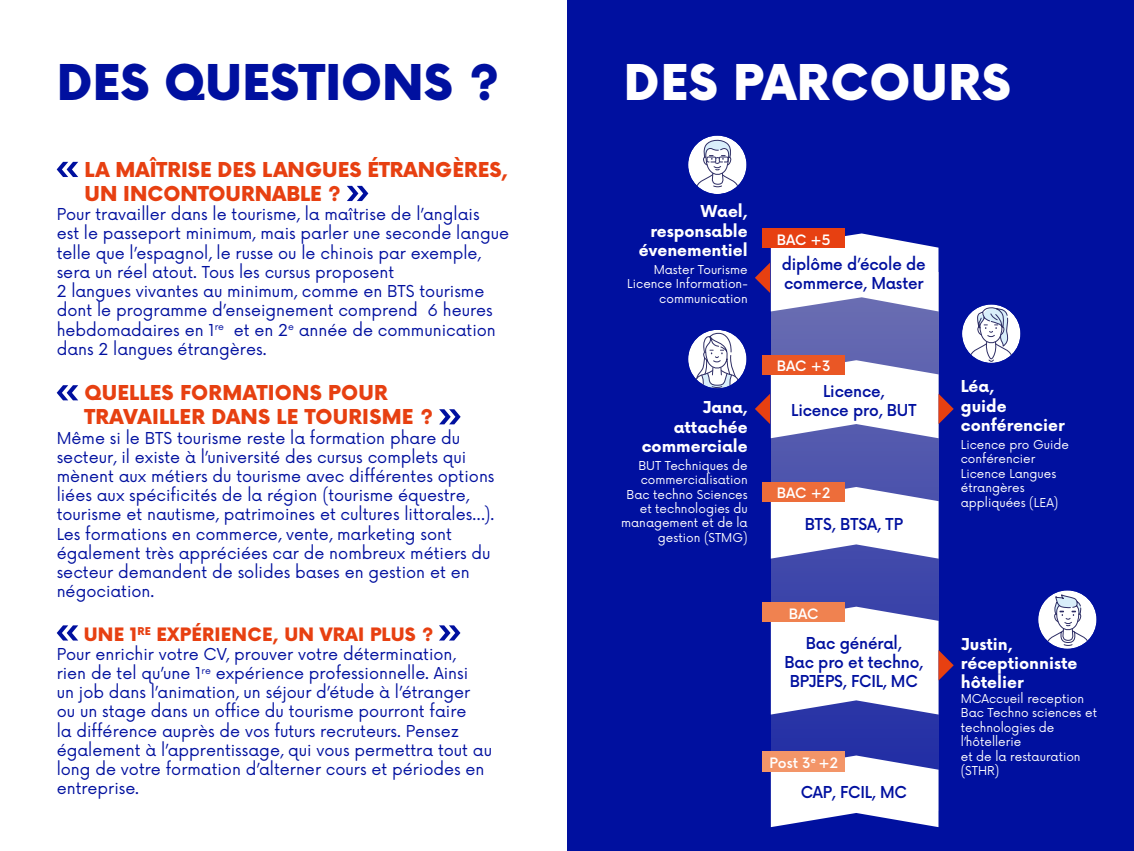
<style>
.page{position:relative;width:1134px;height:851px;background:#fff}
.page>*{position:absolute;margin:0;border:0;box-sizing:border-box;transform-origin:0 0}
.t1{font:900 48px "Now";color:#00109f}
.t2{font:900 48px "Now";letter-spacing:.015em;color:#fff}
.t3{font:900 20px/24px "Now";letter-spacing:.005em;color:#e74011}
.t4{font:900 18px "Now";letter-spacing:.015em;color:#e74011}
.t5{font:16px/19.2px "Now";color:#00109f}
.t6{font:500 16px/19.2px "Now";letter-spacing:-.01em;color:#00109f;text-align:center;scale:.96 1}
.t7{font:700 16px/19.2px "Now";color:#fff;text-align:right}
.t8{font:500 14px "Now";color:#fff}
.t9{font:12px/14.4px "Now";color:#fff;text-align:right}
</style>
<div class="page">
<svg style="left:57px;top:162px;width:21px;height:15px"></svg>
<svg style="left:347px;top:186px;width:21px;height:15px"></svg>
<svg style="left:57px;top:385px;width:21px;height:15px"></svg>
<svg style="left:439px;top:409px;width:22px;height:15px"></svg>
<svg style="left:57px;top:625px;width:21px;height:15px"></svg>
<svg style="left:439px;top:625px;width:21px;height:15px"></svg>
<div style="left:567px;top:0;width:567px;height:850px;background:#00109f"></div>
<svg style="left:771px;top:311px;width:167px;height:444px;background:#474fab"></svg>
<div style="left:762px;top:228px;width:83px;height:20px;background:#e74011"></div>
<div style="left:762px;top:355px;width:83px;height:20px;background:#ea5725"></div>
<svg style="left:771px;top:487px;width:167px;height:71px;background:#e2e3f1"></svg>
<div style="left:762px;top:482px;width:83px;height:20px;background:#ed6d3a"></div>
<div style="left:762px;top:602px;width:83px;height:20px;background:#f08250"></div>
<svg style="left:771px;top:755px;width:167px;height:72px;background:#d6d8ee"></svg>
<div style="left:762px;top:751px;width:83px;height:20px;background:#f39568"></div>
<svg style="left:755px;top:233px;width:183px;height:78px"></svg>
<svg style="left:755px;top:360px;width:199px;height:78px"></svg>
<svg style="left:771px;top:606px;width:183px;height:108px;background:#d8d2e3"></svg>
<svg style="left:689px;top:330px;width:57px;height:57px"></svg>
<div style="left:687px;top:328px;width:61px;height:61px;border:1px solid #00109f;border-radius:50%"></div>
<svg style="left:689px;top:136px;width:57px;height:57px"></svg>
<div style="left:687px;top:134px;width:61px;height:61px;border:1px solid #00109f;border-radius:50%"></div>
<div style="left:962px;top:304px;width:58px;height:59px;background:#fff;border-radius:29px"></div>
<svg style="left:963px;top:307px;width:52px;height:55px"></svg>
<div style="left:961px;top:303px;width:61px;height:61px;border:1px solid #00109f;border-radius:50%"></div>
<svg style="left:1039px;top:592px;width:57px;height:56px"></svg>
<div style="left:1037px;top:589px;width:61px;height:61px;border:1px solid #00109f;border-radius:50%"></div>
<h1 class="t1" style="left:57px;top:48px;width:444px">DES QUESTIONS ?</h1>
<p class="t3" style="left:84px;top:158px;width:425px">LA MAÎTRISE DES LANGUES ÉTRANGÈRES,<br>UN INCONTOURNABLE ?</p>
<p class="t5" style="left:57px;top:204px;width:454px">Pour travailler dans le tourisme, la maîtrise de l’anglais<br>est le passeport minimum, mais parler une seconde langue telle que l’espagnol, le russe ou le chinois par exemple, sera un réel atout. Tous les cursus proposent<br>2 langues vivantes au minimum, comme en BTS tourisme dont le programme d’enseignement comprend 6 heures hebdomadaires en 1<sup>re</sup> et en 2<sup>e</sup> année de communication dans 2 langues étrangères.</p>
<p class="t3" style="left:84px;top:381px;width:350px">QUELLES FORMATIONS POUR<br>TRAVAILLER DANS LE TOURISME ?</p>
<p class="t5" style="left:57px;top:427px;width:439px">Même si le BTS tourisme reste la formation phare du secteur, il existe à l’université des cursus complets qui mènent aux métiers du tourisme avec différentes options liées aux spécificités de la région (tourisme équestre, tourisme et nautisme, patrimoines et cultures littorales…).<br>Les formations en commerce, vente, marketing sont également très appréciées car de nombreux métiers du secteur demandent de solides bases en gestion et en négociation.</p>
<p class="t4" style="left:84px;top:621px;width:351px">UNE 1<sup>RE</sup> EXPÉRIENCE, UN VRAI PLUS ?</p>
<p class="t5" style="left:57px;top:643px;width:437px">Pour enrichir votre CV, prouver votre détermination,<br>rien de tel qu’une 1<sup>re</sup> expérience professionnelle. Ainsi<br>un job dans l’animation, un séjour d’étude à l’étranger ou un stage dans un office du tourisme pourront faire<br>la différence auprès de vos futurs recruteurs. Pensez également à l’apprentissage, qui vous permettra tout au long de votre formation d’alterner cours et périodes en entreprise.</p>
<h1 class="t2" style="left:624px;top:48px;width:389px">DES PARCOURS</h1>
<p class="t7" style="left:639px;top:202px;width:110px">Wael, responsable évenementiel</p>
<p class="t9" style="left:627px;top:261px;width:122px">Master Tourisme<br>Licence Information&shy;communication</p>
<p class="t7" style="left:642px;top:397px;width:108px">Jana, attachée commerciale</p>
<p class="t9" style="left:621px;top:457px;width:128px">BUT Techniques de commercialisation<br>Bac techno Sciences et technologies du management et de la gestion (STMG)</p>
<p class="t8" style="left:777px;top:229px;width:56px">BAC +5</p>
<p class="t6" style="left:782px;top:254px;width:151px;text-align:left">diplôme d’école de commerce, Master</p>
<p class="t8" style="left:777px;top:355px;width:55px">BAC +3</p>
<p class="t6" style="left:791px;top:380px;width:132px">Licence,<br>Licence pro, BUT</p>
<p class="t8" style="left:777px;top:482px;width:55px">BAC +2</p>
<p class="t6" style="left:805px;top:513px;width:104px">BTS, BTSA, TP</p>
<p class="t8" style="left:789px;top:602px;width:31px">BAC</p>
<p class="t6" style="left:784px;top:632px;width:146px">Bac général,<br>Bac pro et techno,<br>BPJEPS, FCIL, MC</p>
<p class="t8" style="left:769px;top:751px;width:70px">Post 3<sup>e</sup> +2</p>
<p class="t6" style="left:801px;top:782px;width:112px">CAP, FCIL, MC</p>
<p class="t7" style="left:961px;top:376px;width:105px;text-align:left">Léa,<br>guide conférencier</p>
<p class="t9" style="left:961px;top:436px;width:110px;text-align:left">Licence pro Guide conférencier<br>Licence Langues étrangères appliquées (LEA)</p>
<p class="t7" style="left:961px;top:634px;width:118px;text-align:left">Justin, réceptionniste hôtelier</p>
<p class="t9" style="left:961px;top:690px;width:138px;text-align:left">MCAccueil reception<br>Bac Techno sciences et technologies de l’hôtellerie<br>et de la restauration (STHR)</p>
</div>
